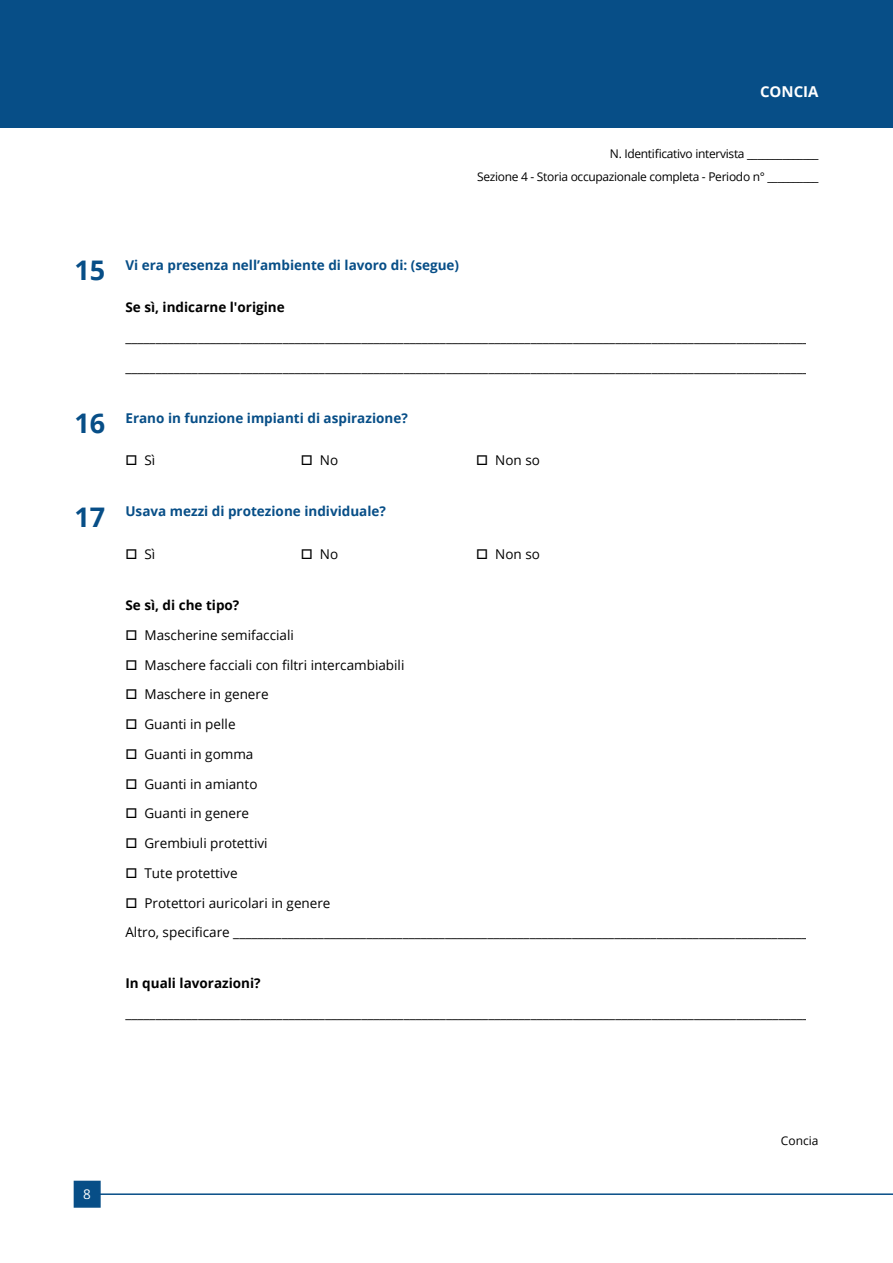
<style>
.page{position:relative;width:893px;height:1263px;background:#fff}
.page>*{position:absolute;margin:0;border:0;box-sizing:border-box;transform-origin:0 0}
.t1{font:700 15px "Open Sans";color:#fff}
.t2{font:13.5px/29.7px "Open Sans";color:#000}
.t3{font:700 13.5px "Open Sans";color:#074e87}
.t4{font:700 13.5px "Open Sans";color:#000}
.t5{font:13.5px "Open Sans";color:#fff}
.t6{font:12px/22.5px "Open Sans";letter-spacing:-.025em;color:#000;text-align:right}
.s1{font-size:27px}
</style>
<div class="page">
<div style="left:0;top:0;width:893px;height:127px;background:#074e87"></div>
<hr style="left:91px;top:1193px;width:802px;height:2px;background:#074e87">
<div style="left:74px;top:1181px;width:27px;height:27px;background:#074e87;border:2px solid #074e87"></div>
<p class="t1" style="left:760px;top:80px;width:60px">CONCIA</p>
<p class="t6" style="left:477px;top:142px;width:343px">N. Identificativo intervista ______________<br>Sezione 4 - Storia occupazionale completa - Periodo n° __________</p>
<p class="t3" style="left:74px;top:255px;width:386px"><span class="s1">15</span> Vi era presenza nell’ambiente di lavoro di: (segue)</p>
<p class="t4" style="left:125px;top:298px;width:161px">Se sì, indicarne l'origine</p>
<p class="t2" style="left:125px;top:322px;width:685px">_________________________________________________________________________________________________________________</p>
<p class="t2" style="left:125px;top:352px;width:685px">_________________________________________________________________________________________________________________</p>
<p class="t3" style="left:74px;top:408px;width:335px"><span class="s1">16</span> Erano in funzione impianti di aspirazione?</p>
<p class="t2" style="left:125px;top:445px;width:31px">□ Sì</p>
<p class="t2" style="left:301px;top:445px;width:39px">□ No</p>
<p class="t2" style="left:476px;top:445px;width:65px">□ Non so</p>
<p class="t3" style="left:74px;top:502px;width:313px"><span class="s1">17</span> Usava mezzi di protezione individuale?</p>
<p class="t2" style="left:125px;top:539px;width:31px">□ Sì</p>
<p class="t2" style="left:301px;top:539px;width:39px">□ No</p>
<p class="t2" style="left:476px;top:539px;width:65px">□ Non so</p>
<p class="t4" style="left:125px;top:595px;width:115px">Se sì, di che tipo?</p>
<p class="t2" style="left:125px;top:620px;width:170px">□ Mascherine semifacciali</p>
<p class="t2" style="left:125px;top:649px;width:281px">□ Maschere facciali con filtri intercambiabili</p>
<p class="t2" style="left:125px;top:679px;width:145px">□ Maschere in genere</p>
<p class="t2" style="left:125px;top:709px;width:112px">□ Guanti in pelle</p>
<p class="t2" style="left:125px;top:739px;width:130px">□ Guanti in gomma</p>
<p class="t2" style="left:125px;top:768px;width:134px">□ Guanti in amianto</p>
<p class="t2" style="left:125px;top:798px;width:125px">□ Guanti in genere</p>
<p class="t2" style="left:125px;top:828px;width:144px">□ Grembiuli protettivi</p>
<p class="t2" style="left:125px;top:858px;width:114px">□ Tute protettive</p>
<p class="t2" style="left:125px;top:888px;width:684px">□ Protettori auricolari in genere<br>Altro, specificare _______________________________________________________________________________________________</p>
<p class="t4" style="left:125px;top:974px;width:137px">In quali lavorazioni?</p>
<p class="t2" style="left:125px;top:998px;width:685px">_________________________________________________________________________________________________________________</p>
<p class="t5" style="left:83px;top:1185px;width:9px">8</p>
<p class="t6" style="left:781px;top:1129px;width:39px">Concia</p>
</div>
